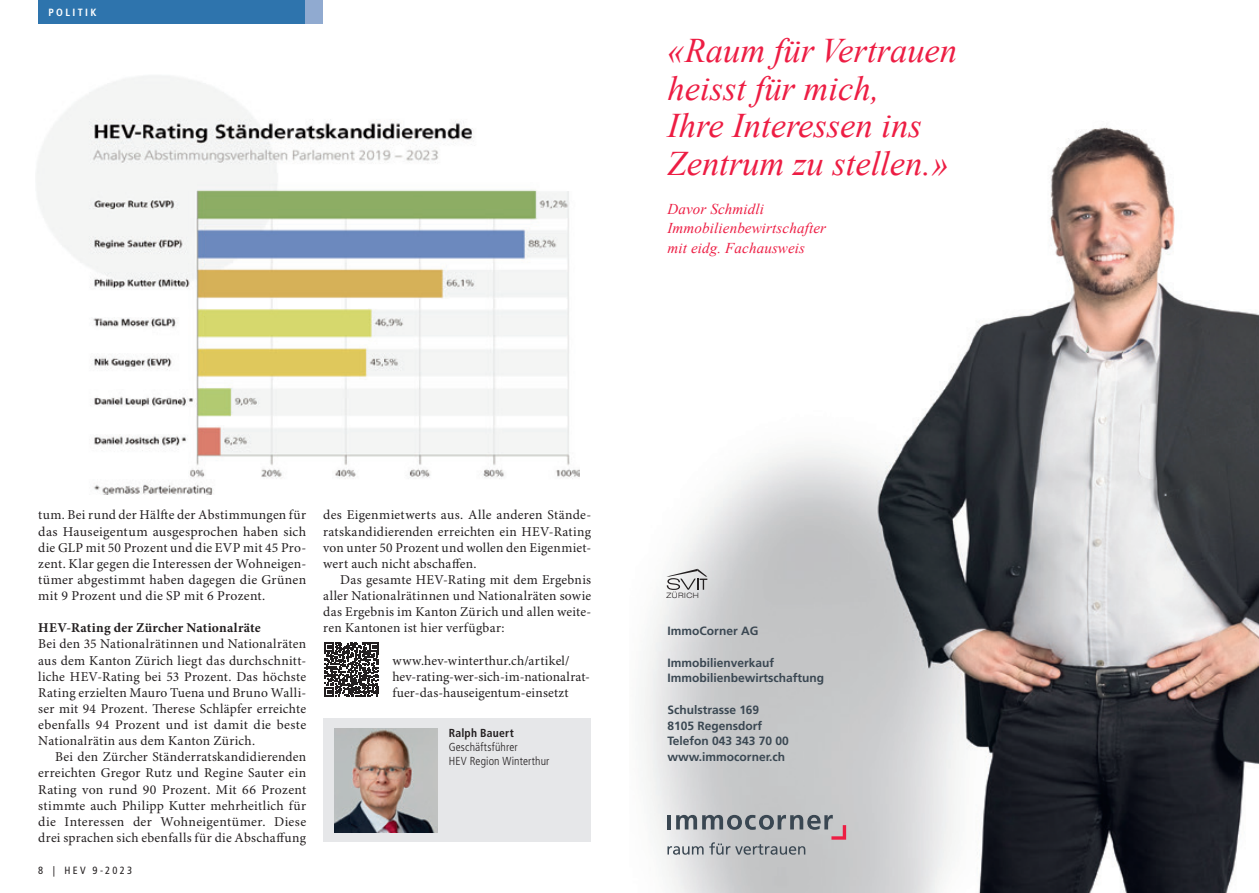
<style>
.page{position:relative;width:1259px;height:893px;background:#fff}
.page>*{position:absolute;margin:0;border:0;box-sizing:border-box;transform-origin:0 0}
.t1{font:italic 34.5px/37.5px "Times New Roman";color:#ed1d43}
.t2{font:italic 15px/19.5px "Times New Roman";letter-spacing:.01em;color:#ed1d43}
.t3{font:13.5px/16px "Minion Pro";letter-spacing:.015em;color:#231f20;text-align:justify}
.t4{font:700 13.5px "Minion Pro";letter-spacing:.015em;color:#231f20}
.t5{font:700 12px/15.8px "Frutiger LT Std";color:#3a4752}
.t6{font:300 condensed 11.7px/14.2px "Frutiger LT Std";letter-spacing:.015em;color:#231f20}
.t7{font:condensed 10.5px "Frutiger LT";letter-spacing:.215em;color:#231f20}
.t8{font:700 condensed 10.5px "Frutiger LT";letter-spacing:.22em;color:#fff}
.t9{font:300 expanded 7.5px "Helvetica Neue LT Std";letter-spacing:.065em;color:#231f20}
.s1{font-weight:700}
</style>
<div class="page">
<img style="left:644px;top:127px;width:615px;height:766px">
<svg style="left:667px;top:815px;width:179px;height:40px;background:#acadb1"></svg>
<svg style="left:666px;top:569px;width:41px;height:21px"></svg>
<div style="left:38px;top:0;width:267px;height:23px;background:#2e74ad"></div>
<div style="left:305px;top:0;width:17px;height:23px;background:#90aad0"></div>
<svg style="left:324px;top:642px;width:55px;height:55px"></svg>
<div style="left:323px;top:719px;width:268px;height:123px;background:#e6e7e9"></div>
<img style="left:335px;top:728px;width:103px;height:104px">
<img style="left:37px;top:76px;width:542px;height:419px">
<p class="t8" style="left:48px;top:6px;width:49px">POLITIK</p>
<p class="t1" style="left:667px;top:31px;width:291px">«Raum für Vertrauen heisst für mich,<br>Ihre Interessen ins<br>Zentrum zu stellen.»</p>
<p class="t2" style="left:667px;top:199px;width:160px">Davor Schmidli<br>Immobilienbewirtschafter mit eidg. Fachausweis</p>
<p class="t3" style="left:38px;top:508px;width:269px">tum. Bei rund der Hälfte der Abstimmungen für das Hauseigentum ausgesprochen haben sich die GLP mit 50 Prozent und die EVP mit 45 Pro&shy;zent. Klar gegen die Interessen der Wohneigen&shy;tümer abgestimmt haben dagegen die Grünen mit 9 Prozent und die SP mit 6 Prozent.</p>
<p class="t4" style="left:38px;top:620px;width:224px">HEV-Rating der Zürcher Nationalräte</p>
<p class="t3" style="left:38px;top:637px;width:269px">Bei den 35 Nationalrätinnen und Nationalräten</p>
<p class="t3" style="left:38px;top:653px;width:269px">aus dem Kanton Zürich liegt das durchschnitt-</p>
<p class="t3" style="left:38px;top:669px;width:269px">liche HEV-Rating bei 53 Prozent. Das höchste</p>
<p class="t3" style="left:38px;top:685px;width:269px">Rating erzielten Mauro Tuena und Bruno Walli-</p>
<p class="t3" style="left:38px;top:701px;width:269px">ser mit 94 Prozent. Therese Schläpfer erreichte</p>
<p class="t3" style="left:38px;top:717px;width:269px">ebenfalls 94 Prozent und ist damit die beste</p>
<p class="t3" style="left:38px;top:733px;width:218px">Nationalrätin aus dem Kanton Zürich.</p>
<p class="t3" style="left:55px;top:749px;width:252px">Bei den Zürcher Ständerratskandidierenden</p>
<p class="t3" style="left:38px;top:766px;width:269px">erreichten Gregor Rutz und Regine Sauter ein</p>
<p class="t3" style="left:38px;top:782px;width:269px">Rating von rund 90 Prozent. Mit 66 Prozent</p>
<p class="t3" style="left:38px;top:798px;width:269px">stimmte auch Philipp Kutter mehrheitlich für</p>
<p class="t3" style="left:38px;top:814px;width:269px">die Interessen der Wohneigentümer. Diese</p>
<p class="t3" style="left:38px;top:830px;width:269px">drei sprachen sich ebenfalls für die Abschaffung</p>
<p class="t7" style="left:38px;top:864px;width:95px">8 | HEV 9-2023</p>
<p class="t3" style="left:323px;top:508px;width:269px">des Eigenmietwerts aus. Alle anderen Stände-</p>
<p class="t3" style="left:323px;top:524px;width:269px">ratskandidierenden erreichten ein HEV-Rating</p>
<p class="t3" style="left:323px;top:540px;width:269px">von unter 50 Prozent und wollen den Eigenmiet-</p>
<p class="t3" style="left:323px;top:556px;width:155px">wert auch nicht abschaffen.</p>
<p class="t3" style="left:340px;top:572px;width:252px">Das gesamte HEV-Rating mit dem Ergebnis</p>
<p class="t3" style="left:323px;top:588px;width:269px">aller Nationalrätinnen und Nationalräten sowie</p>
<p class="t3" style="left:323px;top:604px;width:269px">das Ergebnis im Kanton Zürich und allen weite-</p>
<p class="t3" style="left:323px;top:620px;width:183px">ren Kantonen ist hier verfügbar:</p>
<p class="t3" style="left:392px;top:653px;width:199px;text-align:left">www.hev-winterthur.ch/artikel/ hev-rating-wer-sich-im-nationalrat&shy;fuer-das-hauseigentum-einsetzt</p>
<p class="t6" style="left:449px;top:726px;width:102px"><span class="s1">Ralph Bauert<br></span>Geschäftsführer<br>HEV Region Winterthur</p>
<p class="t9" style="left:666px;top:590px;width:34px">ZÜRICH</p>
<p class="t5" style="left:667px;top:623px;width:92px">ImmoCorner AG</p>
<p class="t5" style="left:667px;top:655px;width:158px">Immobilienverkauf<br>Immobilienbewirtschaftung</p>
<p class="t5" style="left:667px;top:702px;width:123px">Schulstrasse 169<br>8105 Regensdorf<br>Telefon 043 343 70 00 www.immocorner.ch</p>
</div>
